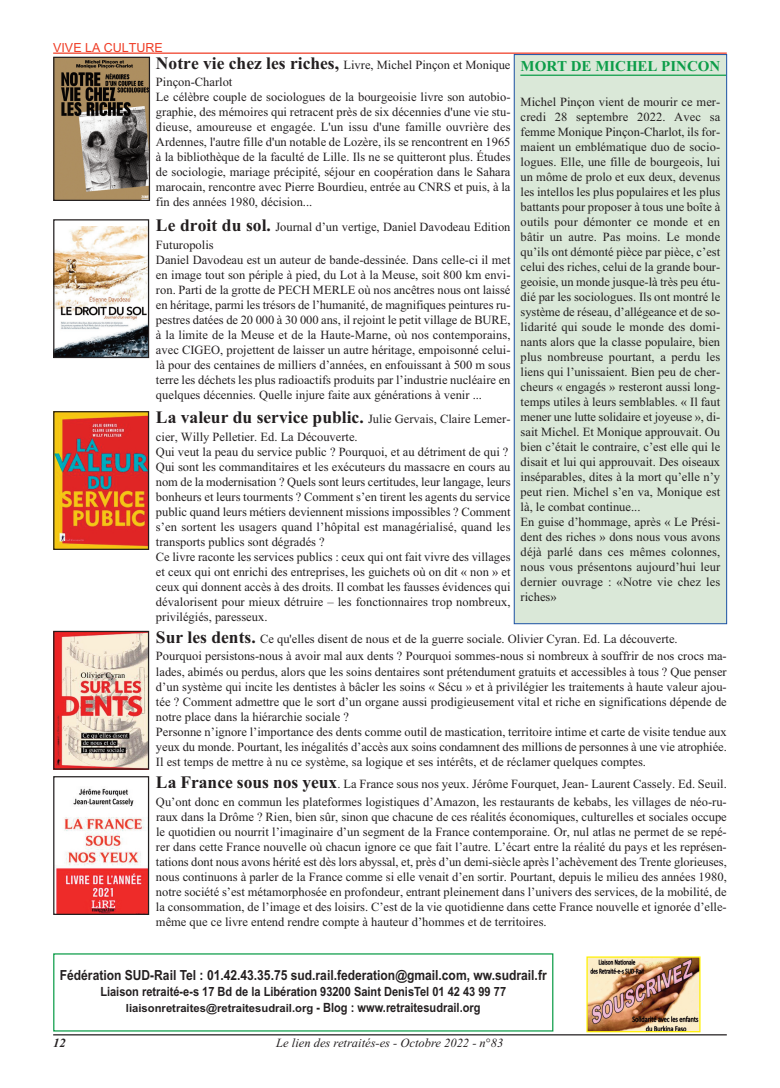
<style>
.page{position:relative;width:780px;height:1088px;background:#fff}
.page>*{position:absolute;margin:0;border:0;box-sizing:border-box;transform-origin:0 0}
.t1{font:700 15px "Times New Roman";letter-spacing:-.005em;color:#0d9d49}
.t2{font:700 13.88px "Arial Narrow";color:#231f20;scale:1.06 1}
.t3{font:700 12.75px "Arial Narrow";color:#231f20;scale:1.06 1}
.t4{font:12.5px/15px "Times New Roman";color:#231f20}
.t5{font:italic 12.5px "Times New Roman";color:#231f20}
.t6{font:12.5px "Arial";color:#ef3c25}
.t7{font:italic 700 12.5px "Times New Roman";color:#231f20}
.t8{font:700 11.25px "Arial";color:#231f20}
.s1{font-weight:700;font-size:17.5px}
.s2{font-family:"Arial Narrow";font-size:12.75px}
</style>
<div class="page">
<img style="left:55px;top:59px;width:93px;height:140px">
<div style="left:53px;top:57px;width:97px;height:144px;border:1px solid #231f20"></div>
<hr style="left:53px;top:53px;width:673px;height:1px;background:#ef3c25">
<hr style="left:53px;top:1034px;width:673px;height:1px;background:#231f20">
<img style="left:588px;top:958px;width:110px;height:72px">
<div style="left:586px;top:956px;width:114px;height:76px;border:1px solid #fff101"></div>
<img style="left:55px;top:227px;width:92px;height:129px">
<div style="left:53px;top:219px;width:96px;height:139px;border:1px solid #231f20"></div>
<div style="left:514px;top:55px;width:212px;height:568px;background:#dae8d8"></div>
<div style="left:514px;top:54px;width:212px;height:570px;border:1px solid #1c52a4"></div>
<img style="left:55px;top:413px;width:92px;height:135px">
<div style="left:53px;top:411px;width:96px;height:139px;border:1px solid #231f20"></div>
<img style="left:55px;top:633px;width:92px;height:135px">
<div style="left:53px;top:631px;width:96px;height:139px;border:1px solid #231f20"></div>
<img style="left:55px;top:788px;width:92px;height:125px">
<div style="left:53px;top:776px;width:96px;height:139px;border:1px solid #231f20"></div>
<hr style="left:520px;top:75px;width:206px;height:1px;background:#0d9d49">
<p class="t6" style="left:53px;top:40px;width:111px">VIVE LA CULTURE</p>
<p class="t4" style="left:156px;top:55px;width:356px;line-height:17.9px"><span class="s1">Notre vie chez les riches,</span> Livre, Michel Pinçon et Monique<br>Pinçon-Charlot</p>
<p class="t4" style="left:156px;top:90px;width:356px;text-align:justify">Le célèbre couple de sociologues de la bourgeoisie livre son autobio&shy;graphie, des mémoires qui retracent près de six décennies d'une vie stu&shy;dieuse, amoureuse et engagée. L'un issu d'une famille ouvrière des Ardennes, l'autre fille d'un notable de Lozère, ils se rencontrent en 1965 à la bibliothèque de la faculté de Lille. Ils ne se quitteront plus. Études de sociologie, mariage précipité, séjour en coopération dans le Sahara marocain, rencontre avec Pierre Bourdieu, entrée au CNRS et puis, à la fin des années 1980, décision...</p>
<p class="t1" style="left:520px;top:57px;width:201px">MORT DE MICHEL PINCON</p>
<p class="t4" style="left:520px;top:94px;width:201px">Michel Pinçon vient de mourir ce mer&shy;credi 28 septembre 2022. Avec sa femme Monique Pinçon-Charlot, ils for&shy;maient un emblématique duo de socio&shy;logues. Elle, une fille de bourgeois, lui un môme de prolo et eux deux, devenus les intellos les plus populaires et les plus battants pour proposer à tous une boîte à outils pour démonter ce monde et en bâtir un autre. Pas moins. Le monde qu’ils ont démonté pièce par pièce, c’est celui des riches, celui de la grande bour&shy;geoisie, un monde jusque-là très peu étu&shy;dié par les sociologues. Ils ont montré le système de réseau, d’allégeance et de so&shy;lidarité qui soude le monde des domi&shy;nants alors que la classe populaire, bien plus nombreuse pourtant, a perdu les liens qui l’unissaient. Bien peu de cher&shy;cheurs « engagés » resteront aussi long&shy;temps utiles à leurs semblables. « Il faut mener une lutte solidaire et joyeuse », di&shy;sait Michel. Et Monique approuvait. Ou bien c’était le contraire, c’est elle qui le disait et lui qui approuvait. Des oiseaux inséparables, dites à la mort qu’elle n’y peut rien. Michel s’en va, Monique est là, le combat continue...<br>En guise d’hommage, après « Le Prési&shy;dent des riches » dons nous vous avons déjà parlé dans ces mêmes colonnes, nous vous présentons aujourd’hui leur dernier ouvrage : «Notre vie chez les riches»</p>
<p class="t4" style="left:156px;top:218px;width:356px;line-height:17.9px"><span class="s1">Le droit du sol.</span> Journal d’un vertige, Daniel Davodeau Edition<br>Futuropolis</p>
<p class="t4" style="left:156px;top:252px;width:356px;text-align:justify">Daniel Davodeau est un auteur de bande-dessinée. Dans celle-ci il met en image tout son périple à pied, du Lot à la Meuse, soit 800 km envi&shy;ron. Parti de la grotte de PECH MERLE où nos ancêtres nous ont laissé en héritage, parmi les trésors de l’humanité, de magnifiques peintures ru&shy;pestres datées de 20 000 à 30 000 ans, il rejoint le petit village de BURE, à la limite de la Meuse et de la Haute-Marne, où nos contemporains, avec CIGEO, projettent de laisser un autre héritage, empoisonné celui&shy;là pour des centaines de milliers d’années, en enfouissant à 500 m sous terre les déchets les plus radioactifs produits par l’industrie nucléaire en quelques décennies. Quelle injure faite aux générations à venir ...</p>
<p class="t4" style="left:156px;top:410px;width:356px;line-height:17.9px"><span class="s1">La valeur du service public.</span> Julie Gervais, Claire Lemer&shy;cier, Willy Pelletier. Ed. La Découverte.</p>
<p class="t4" style="left:156px;top:444px;width:356px">Qui veut la peau du service public ? Pourquoi, et au détriment de qui ?<br>Qui sont les commanditaires et les exécuteurs du massacre en cours au nom de la modernisation ? Quels sont leurs certitudes, leur langage, leurs bonheurs et leurs tourments ? Comment s’en tirent les agents du service public quand leurs métiers deviennent missions impossibles ? Comment s’en sortent les usagers quand l’hôpital est managérialisé, quand les transports publics sont dégradés ?<br>Ce livre raconte les services publics : ceux qui ont fait vivre des villages et ceux qui ont enrichi des entreprises, les guichets où on dit « non » et ceux qui donnent accès à des droits. Il combat les fausses évidences qui dévalorisent pour mieux détruire – les fonctionnaires trop nombreux, privilégiés, paresseux.</p>
<p class="t4" style="left:156px;top:629px;width:572px;line-height:17.9px"><span class="s1">Sur les dents.</span> Ce qu'elles disent de nous et de la guerre sociale. Olivier Cyran. Ed. La découverte.<br>Pourquoi persistons-nous à avoir mal aux dents ? Pourquoi sommes-nous si nombreux à souffrir de nos crocs ma-</p>
<p class="t4" style="left:156px;top:664px;width:572px">lades, abimés ou perdus, alors que les soins dentaires sont prétendument gratuits et accessibles à tous ? Que penser d’un système qui incite les dentistes à bâcler les soins « Sécu » et à privilégier les traitements à haute valeur ajou&shy;tée ? Comment admettre que le sort d’un organe aussi prodigieusement vital et riche en significations dépende de notre place dans la hiérarchie sociale ?<br>Personne n’ignore l’importance des dents comme outil de mastication, territoire intime et carte de visite tendue aux yeux du monde. Pourtant, les inégalités d’accès aux soins condamnent des millions de personnes à une vie atrophiée.<br>Il est temps de mettre à nu ce système, sa logique et ses intérêts, et de réclamer quelques comptes.</p>
<p class="t4" style="left:156px;top:775px;width:572px;line-height:17.9px"><span class="s1">La France sous nos yeux</span>. La France sous nos yeux. Jérôme Fourquet, Jean- Laurent Cassely. Ed. Seuil.<br>Qu’ont donc en commun les plateformes logistiques d’Amazon, les restaurants de kebabs, les villages de néo-ru-</p>
<p class="t4" style="left:156px;top:809px;width:572px;text-align:justify">raux dans la Drôme ? Rien, bien sûr, sinon que chacune de ces réalités économiques, culturelles et sociales occupe le quotidien ou nourrit l’imaginaire d’un segment de la France contemporaine. Or, nul atlas ne permet de se repé&shy;rer dans cette France nouvelle où chacun ignore ce que fait l’autre. L’écart entre la réalité du pays et les représen&shy;tations dont nous avons hérité est dès lors abyssal, et, près d’un demi-siècle après l’achèvement des Trente glorieuses, nous continuons à parler de la France comme si elle venait d’en sortir. Pourtant, depuis le milieu des années 1980, notre société s’est métamorphosée en profondeur, entrant pleinement dans l’univers des services, de la mobilité, de la consommation, de l’image et des loisirs. C’est de la vie quotidienne dans cette France nouvelle et ignorée d’elle&shy;même que ce livre entend rendre compte à hauteur d’hommes et de territoires.</p>
<p class="t2" style="left:60px;top:967px;width:461px">Fédération SUD-Rail Tel : 01.42.43.35.75 sud.rail.federation@gmail.com, ww.sudrail.fr</p>
<p class="t3" style="left:100px;top:983px;width:384px">Liaison retraité-e-s 17 Bd de la Libération 93200 Saint DenisTel 01 42 43 99 77</p>
<p class="t8" style="left:126px;top:1001px;width:356px">liaisonretraites@retraitesudrail.org <span class="s2">- Blog : www.retraitesudrail.org</span></p>
<p class="t7" style="left:53px;top:1035px;width:14px">12</p>
<p class="t5" style="left:276px;top:1035px;width:228px">Le lien des retraités-es - Octobre 2022 - n°83</p>
</div>
